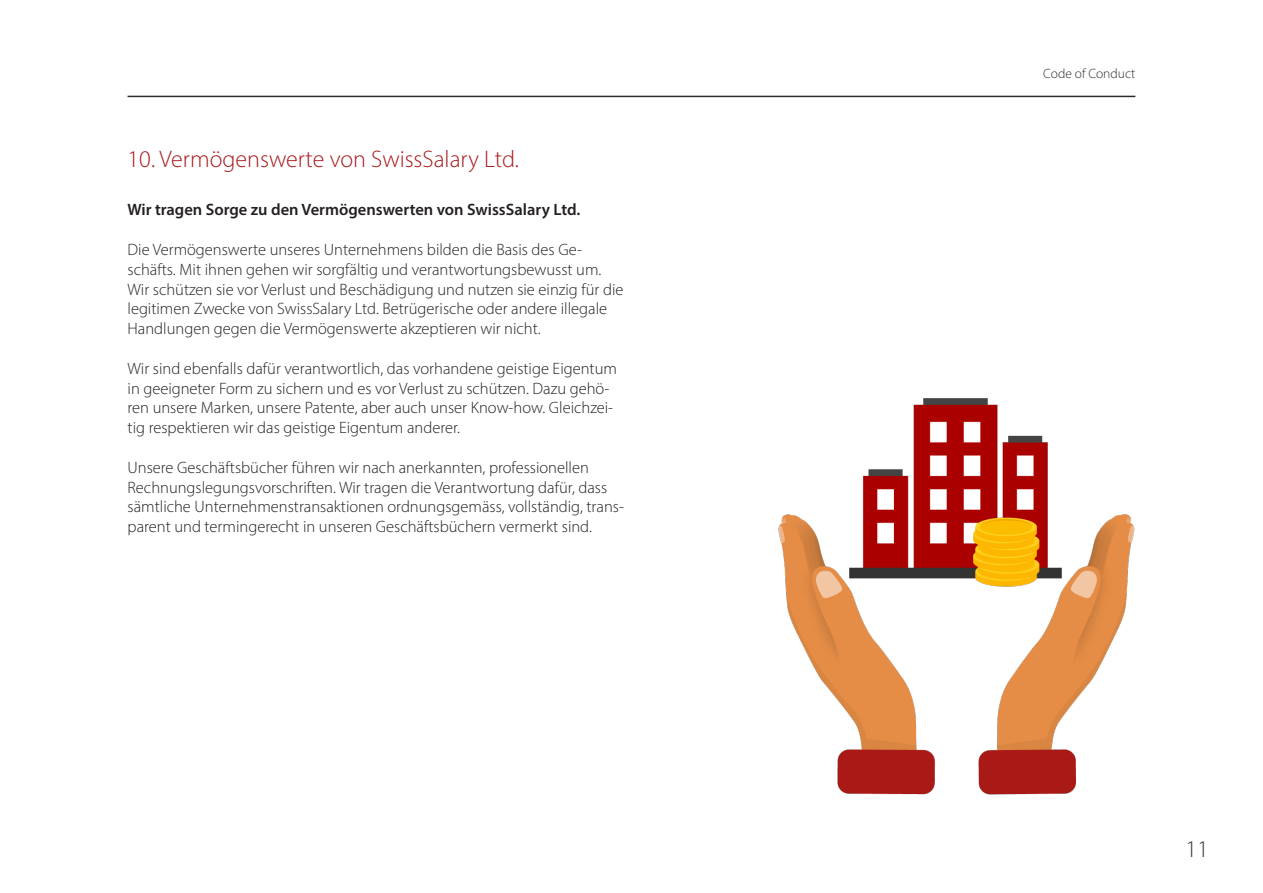
<style>
.page{position:relative;width:1263px;height:893px;background:#fff}
.page>*{position:absolute;margin:0;border:0;box-sizing:border-box;transform-origin:0 0}
.Header_CoC{font:300 24px "Myriad Pro";color:#a81c20}
.t1{font:300 24px "Myriad Pro";color:#3c3e40}
.t2{font:300 16.5px/19.8px "Myriad Pro";color:#231f20}
.t3{font:600 16.5px "Myriad Pro";color:#231f20}
.t4{font:300 13.5px "Myriad Pro";color:#292c2f}
</style>
<div class="page">
<hr style="left:128px;top:96px;width:1007px;height:1px;background:#292c2f">
<img style="left:778px;top:398px;width:357px;height:397px">
<p class="Header_CoC" style="left:128px;top:144px;width:393px">10. Vermögenswerte von SwissSalary Ltd.</p>
<p class="t3" style="left:128px;top:199px;width:454px">Wir tragen Sorge zu den Vermögenswerten von SwissSalary Ltd.</p>
<p class="t2" style="left:128px;top:239px;width:497px">Die Vermögenswerte unseres Unternehmens bilden die Basis des Ge&shy;schäfts. Mit ihnen gehen wir sorgfältig und verantwortungsbewusst um.<br>Wir schützen sie vor Verlust und Beschädigung und nutzen sie einzig für die legitimen Zwecke von SwissSalary Ltd. Betrügerische oder andere illegale Handlungen gegen die Vermögenswerte akzeptieren wir nicht.</p>
<p class="t2" style="left:128px;top:358px;width:491px">Wir sind ebenfalls dafür verantwortlich, das vorhandene geistige Eigentum in geeigneter Form zu sichern und es vor Verlust zu schützen. Dazu gehö&shy;ren unsere Marken, unsere Patente, aber auch unser Know-how. Gleichzei&shy;tig respektieren wir das geistige Eigentum anderer.</p>
<p class="t2" style="left:128px;top:457px;width:498px">Unsere Geschäftsbücher führen wir nach anerkannten, professionellen Rechnungslegungsvorschriften. Wir tragen die Verantwortung dafür, dass sämtliche Unternehmenstransaktionen ordnungsgemäss, vollständig, trans&shy;parent und termingerecht in unseren Geschäftsbüchern vermerkt sind.</p>
<p class="t4" style="left:1043px;top:66px;width:94px">Code of Conduct</p>
<h1 class="t1" style="left:1185px;top:834px;width:25px">11</h1>
</div>
